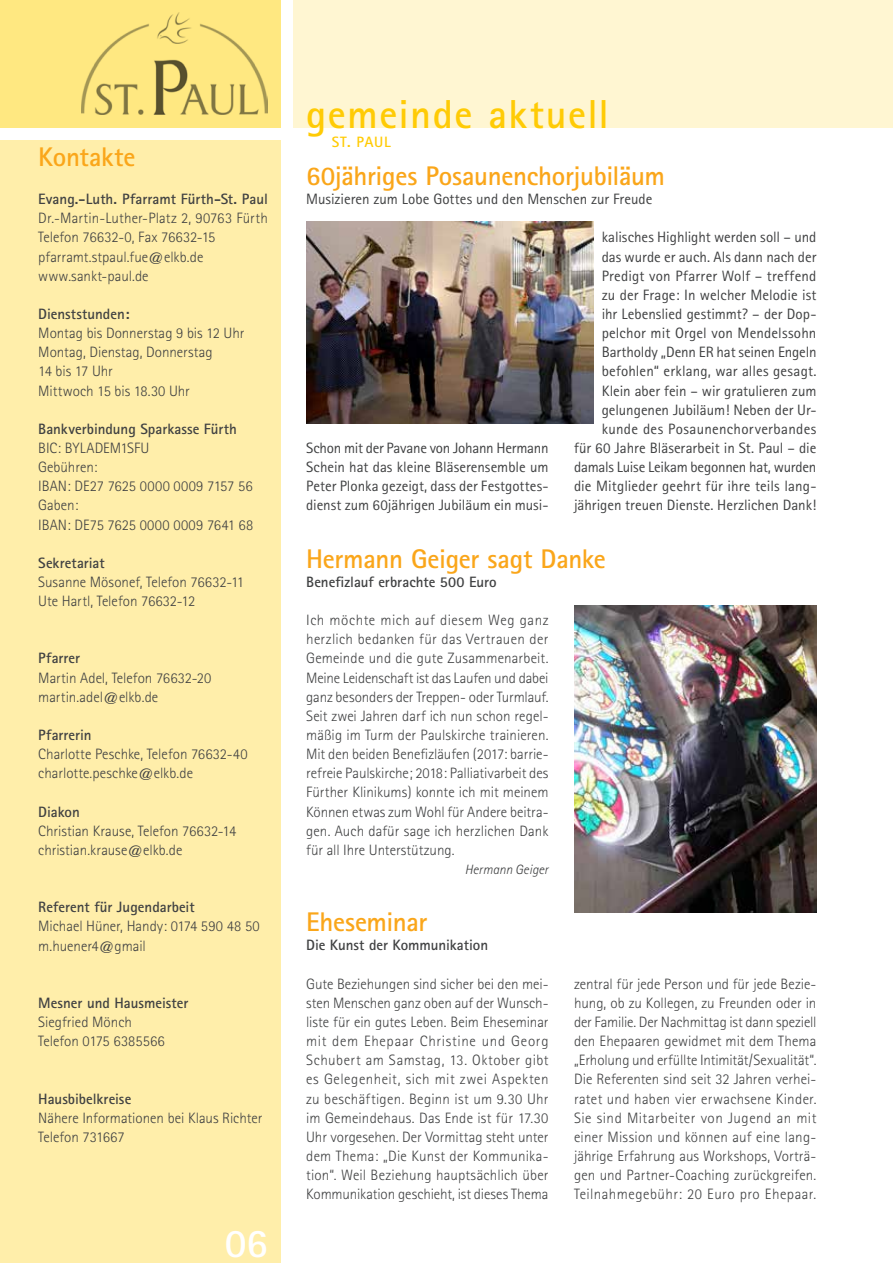
<style>
.page{position:relative;width:893px;height:1263px;background:#fff}
.page>*{position:absolute;margin:0;border:0;box-sizing:border-box;transform-origin:0 0}
.t1{font:700 40.5px "Rotis Sans Serif";letter-spacing:.035em;color:#ffcb05}
.t2{font:700 40.5px "Rotis Sans Serif";color:#fff}
.t3{font:700 27px "Rotis Sans Serif";letter-spacing:-.015em;color:#faa61a}
.t4{font:300 15px/19.2px "Rotis Sans Serif";color:#404142}
.t5{font:15px/19.2px "Rotis Sans Serif";color:#404142;text-align:justify}
.t6{font:700 15px "Rotis Sans Serif";color:#404142}
.t7{font:700 15px "Rotis Sans Serif";letter-spacing:.045em;color:#ffcb05}
.t8{font:italic 300 13.5px "Rotis Sans Serif";color:#404142}
</style>
<div class="page">
<div style="left:293px;top:0;width:600px;height:128px;background:#fff6d2"></div>
<div style="left:0;top:0;width:281px;height:128px;background:#ffe881"></div>
<div style="left:0;top:140px;width:281px;height:1123px;background:#fea"></div>
<img style="left:81px;top:13px;width:187px;height:102px">
<img style="left:306px;top:221px;width:287px;height:202px">
<img style="left:574px;top:606px;width:242px;height:306px">
<h2 class="t3" style="left:38px;top:140px;width:99px">Kontakte</h2>
<p class="t6" style="left:38px;top:190px;width:231px">Evang.-Luth. Pfarramt Fürth-St. Paul</p>
<p class="t4" style="left:38px;top:209px;width:231px">Dr.-Martin-Luther-Platz 2, 90763 Fürth<br>Telefon 76632-0, Fax 76632-15 pfarramt.stpaul.fue@elkb.de www.sankt-paul.de</p>
<p class="t6" style="left:38px;top:304px;width:93px">Dienststunden:</p>
<p class="t4" style="left:38px;top:323px;width:208px">Montag bis Donnerstag 9 bis 12 Uhr<br>Montag, Dienstag, Donnerstag<br>14 bis 17 Uhr<br>Mittwoch 15 bis 18.30 Uhr</p>
<p class="t6" style="left:38px;top:419px;width:200px">Bankverbindung Sparkasse Fürth</p>
<p class="t4" style="left:38px;top:438px;width:216px">BIC: BYLADEM1SFU<br>Gebühren:<br>IBAN: DE27 7625 0000 0009 7157 56<br>Gaben:<br>IBAN: DE75 7625 0000 0009 7641 68</p>
<p class="t6" style="left:38px;top:553px;width:68px">Sekretariat</p>
<p class="t4" style="left:38px;top:572px;width:207px">Susanne Mösonef, Telefon 76632-11<br>Ute Hartl, Telefon 76632-12</p>
<p class="t6" style="left:38px;top:649px;width:43px">Pfarrer</p>
<p class="t4" style="left:38px;top:668px;width:175px">Martin Adel, Telefon 76632-20 martin.adel@elkb.de</p>
<p class="t6" style="left:38px;top:725px;width:55px">Pfarrerin</p>
<p class="t4" style="left:38px;top:744px;width:211px">Charlotte Peschke, Telefon 76632-40 charlotte.peschke@elkb.de</p>
<p class="t6" style="left:38px;top:802px;width:43px">Diakon</p>
<p class="t4" style="left:38px;top:821px;width:200px">Christian Krause, Telefon 76632-14 christian.krause@elkb.de</p>
<p class="t6" style="left:38px;top:898px;width:158px">Referent für Jugendarbeit</p>
<p class="t4" style="left:38px;top:917px;width:223px">Michael Hüner, Handy: 0174 590 48 50 m.huener4@gmail</p>
<p class="t6" style="left:38px;top:993px;width:152px">Mesner und Hausmeister</p>
<p class="t4" style="left:38px;top:1012px;width:128px">Siegfried Mönch<br>Telefon 0175 6385566</p>
<p class="t6" style="left:38px;top:1089px;width:95px">Hausbibelkreise</p>
<p class="t4" style="left:38px;top:1108px;width:226px">Nähere Informationen bei Klaus Richter<br>Telefon 731667</p>
<h1 class="t2" style="left:225px;top:1217px;width:45px">06</h1>
<h1 class="t1" style="left:306px;top:88px;width:304px">gemeinde aktuell</h1>
<p class="t7" style="left:332px;top:132px;width:61px">St. paul</p>
<h2 class="t3" style="left:306px;top:159px;width:360px">60jähriges Posaunenchorjubiläum</h2>
<p class="t5" style="left:306px;top:189px;width:348px">Musizieren zum Lobe Gottes und den Menschen zur Freude</p>
<p class="t5" style="left:574px;top:228px;width:244px;text-align:right">kalisches Highlight werden soll – und<br>das wurde er auch. Als dann nach der Predigt von Pfarrer Wolf – treffend<br>zu der Frage: In welcher Melodie ist<br>ihr Lebenslied gestimmt? – der Dop&shy;pelchor mit Orgel von Mendelssohn Bartholdy „Denn ER hat seinen Engeln befohlen“ erklang, war alles gesagt.<br>Klein aber fein – wir gratulieren zum gelungenen Jubiläum! Neben der Ur&shy;kunde des Posaunenchorverbandes<br>für 60 Jahre Bläserarbeit in St. Paul – die damals Luise Leikam begonnen hat, wurden die Mitglieder geehrt für ihre teils lang&shy;jährigen treuen Dienste. Herzlichen Dank!</p>
<p class="t5" style="left:306px;top:438px;width:244px">Schon mit der Pavane von Johann Hermann Schein hat das kleine Bläserensemble um Peter Plonka gezeigt, dass der Festgottes&shy;dienst zum 60jährigen Jubiläum ein musi-</p>
<h2 class="t3" style="left:306px;top:541px;width:301px">Hermann Geiger sagt Danke</h2>
<p class="t6" style="left:306px;top:572px;width:192px">Benefizlauf erbrachte 500 Euro</p>
<p class="t4" style="left:306px;top:610px;width:244px;text-align:justify">Ich möchte mich auf diesem Weg ganz herzlich bedanken für das Vertrauen der Gemeinde und die gute Zusammenarbeit.<br>Meine Leidenschaft ist das Laufen und dabei ganz besonders der Treppen- oder Turmlauf.<br>Seit zwei Jahren darf ich nun schon regel&shy;mäßig im Turm der Paulskirche trainieren.<br>Mit den beiden Benefizläufen (2017: barrie&shy;refreie Paulskirche; 2018: Palliativarbeit des Fürther Klinikums) konnte ich mit meinem Können etwas zum Wohl für Andere beitra&shy;gen. Auch dafür sage ich herzlichen Dank für all Ihre Unterstützung.</p>
<p class="t8" style="left:465px;top:861px;width:85px">Hermann Geiger</p>
<h2 class="t3" style="left:306px;top:905px;width:123px">Eheseminar</h2>
<p class="t6" style="left:306px;top:936px;width:184px">Die Kunst der Kommunikation</p>
<p class="t4" style="left:306px;top:974px;width:244px;text-align:justify">Gute Beziehungen sind sicher bei den mei&shy;sten Menschen ganz oben auf der Wunsch&shy;liste für ein gutes Leben. Beim Eheseminar mit dem Ehepaar Christine und Georg Schubert am Samstag, 13. Oktober gibt es Gelegenheit, sich mit zwei Aspekten zu beschäftigen. Beginn ist um 9.30 Uhr im Gemeindehaus. Das Ende ist für 17.30<br>Uhr vorgesehen. Der Vormittag steht unter dem Thema: „Die Kunst der Kommunika&shy;tion“. Weil Beziehung hauptsächlich über Kommunikation geschieht, ist dieses Thema</p>
<p class="t4" style="left:574px;top:974px;width:244px;text-align:justify">zentral für jede Person und für jede Bezie&shy;hung, ob zu Kollegen, zu Freunden oder in der Familie. Der Nachmittag ist dann speziell den Ehepaaren gewidmet mit dem Thema „Erholung und erfüllte Intimität/Sexualität“.<br>Die Referenten sind seit 32 Jahren verhei&shy;ratet und haben vier erwachsene Kinder.<br>Sie sind Mitarbeiter von Jugend an mit einer Mission und können auf eine lang&shy;jährige Erfahrung aus Workshops, Vorträ&shy;gen und Partner-Coaching zurückgreifen.<br>Teilnahmegebühr: 20 Euro pro Ehepaar.</p>
</div>
